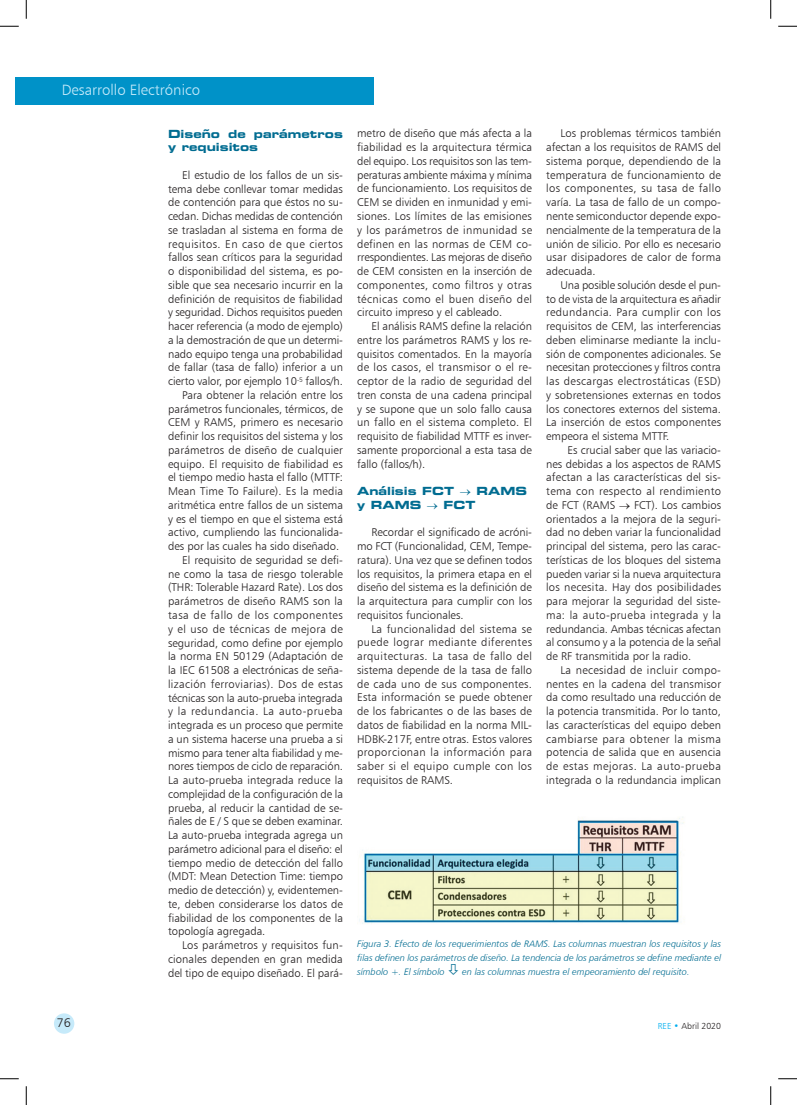
<style>
.page{position:relative;width:797px;height:1105px;background:#fff}
.page>*{position:absolute;margin:0;border:0;box-sizing:border-box;transform-origin:0 0}
.t1{font:15px "Humanist 777 BT Light B";color:#c6eafa}
.t2{font:12.5px "Humanist 777 BT Light B";color:#231f20}
.TEXTO_ARTICULO{font:11.25px/13.8px "Humanist 777 BT Light B";color:#231f20;text-align:justify}
.TITULO_APARTADO{font:11.25px/13.8px "Eurostile Bold Extended Two";color:#006c91}
.AUTOR_ARTICULO{font:9.38px/13.8px "Humanist 777 BT Light Italic B";color:#006c91;text-align:justify}
.t3{font:8.75px "Humanist 777 BT Light B";color:#231f20}
.s1{color:#00aeef}
</style>
<div class="page">
<div style="left:54px;top:1013px;width:20px;height:21px;background:#c6eafa;border-radius:50%"></div>
<div style="left:16px;top:77px;width:358px;height:28px;background:#0092c8"></div>
<img style="left:359px;top:817px;width:326px;height:107px">
<svg style="left:0;top:25px;width:19px;height:2px"></svg>
<svg style="left:778px;top:25px;width:19px;height:2px"></svg>
<svg style="left:0;top:1078px;width:19px;height:1px"></svg>
<svg style="left:778px;top:1078px;width:19px;height:1px"></svg>
<svg style="left:25px;top:0;width:2px;height:19px"></svg>
<svg style="left:25px;top:1086px;width:2px;height:19px"></svg>
<svg style="left:770px;top:0;width:1px;height:19px"></svg>
<svg style="left:770px;top:1086px;width:1px;height:19px"></svg>
<h1 class="t1" style="left:62px;top:81px;width:140px">Desarrollo Electrónico</h1>
<p class="TITULO_APARTADO" style="left:168px;top:127px;width:176px">Diseño de parámetros y requisitos</p>
<p class="TEXTO_ARTICULO" style="left:168px;top:168px;width:176px;text-indent:14px">El estudio de los fallos de un sis&shy;tema debe conllevar tomar medidas de contención para que éstos no su&shy;cedan. Dichas medidas de contención se trasladan al sistema en forma de requisitos. En caso de que ciertos fallos sean críticos para la seguridad o disponibilidad del sistema, es po&shy;sible que sea necesario incurrir en la definición de requisitos de fiabilidad y seguridad. Dichos requisitos pueden hacer referencia (a modo de ejemplo) a la demostración de que un determi&shy;nado equipo tenga una probabilidad de fallar (tasa de fallo) inferior a un cierto valor, por ejemplo 10<sup>-5</sup> fallos/h.</p>
<p class="TEXTO_ARTICULO" style="left:168px;top:388px;width:176px;text-indent:14px">Para obtener la relación entre los parámetros funcionales, térmicos, de CEM y RAMS, primero es necesario definir los requisitos del sistema y los parámetros de diseño de cualquier equipo. El requisito de fiabilidad es el tiempo medio hasta el fallo (MTTF:<br>Mean Time To Failure). Es la media aritmética entre fallos de un sistema y es el tiempo en que el sistema está activo, cumpliendo las funcionalida&shy;des por las cuales ha sido diseñado.</p>
<p class="TEXTO_ARTICULO" style="left:168px;top:553px;width:176px;text-indent:14px">El requisito de seguridad se defi&shy;ne como la tasa de riesgo tolerable (THR: Tolerable Hazard Rate). Los dos parámetros de diseño RAMS son la tasa de fallo de los componentes y el uso de técnicas de mejora de seguridad, como define por ejemplo la norma EN 50129 (Adaptación de la IEC 61508 a electrónicas de seña&shy;lización ferroviarias). Dos de estas técnicas son la auto-prueba integrada y la redundancia. La auto-prueba integrada es un proceso que permite a un sistema hacerse una prueba a si mismo para tener alta fiabilidad y me&shy;nores tiempos de ciclo de reparación.<br>La auto-prueba integrada reduce la complejidad de la configuración de la prueba, al reducir la cantidad de se&shy;ñales de E / S que se deben examinar.<br>La auto-prueba integrada agrega un parámetro adicional para el diseño: el tiempo medio de detección del fallo (MDT: Mean Detection Time: tiempo medio de detección) y, evidentemen&shy;te, deben considerarse los datos de fiabilidad de los componentes de la topología agregada.</p>
<p class="TEXTO_ARTICULO" style="left:168px;top:938px;width:176px;text-indent:14px">Los parámetros y requisitos fun&shy;cionales dependen en gran medida del tipo de equipo diseñado. El pará-</p>
<p class="TEXTO_ARTICULO" style="left:357px;top:127px;width:176px">metro de diseño que más afecta a la fiabilidad es la arquitectura térmica del equipo. Los requisitos son las tem&shy;peraturas ambiente máxima y mínima de funcionamiento. Los requisitos de CEM se dividen en inmunidad y emi&shy;siones. Los límites de las emisiones y los parámetros de inmunidad se definen en las normas de CEM co&shy;rrespondientes. Las mejoras de diseño de CEM consisten en la inserción de componentes, como filtros y otras técnicas como el buen diseño del circuito impreso y el cableado.</p>
<p class="TEXTO_ARTICULO" style="left:357px;top:319px;width:176px;text-indent:14px">El análisis RAMS define la relación entre los parámetros RAMS y los re&shy;quisitos comentados. En la mayoría de los casos, el transmisor o el re&shy;ceptor de la radio de seguridad del tren consta de una cadena principal y se supone que un solo fallo causa un fallo en el sistema completo. El requisito de fiabilidad MTTF es inver&shy;samente proporcional a esta tasa de fallo (fallos/h).</p>
<p class="TITULO_APARTADO" style="left:357px;top:484px;width:171px">Análisis FCT → RAMS y RAMS → FCT</p>
<p class="TEXTO_ARTICULO" style="left:357px;top:525px;width:176px;text-indent:14px">Recordar el significado de acróni&shy;mo FCT (Funcionalidad, CEM, Tempe&shy;ratura). Una vez que se definen todos los requisitos, la primera etapa en el diseño del sistema es la definición de la arquitectura para cumplir con los requisitos funcionales.</p>
<p class="TEXTO_ARTICULO" style="left:357px;top:622px;width:176px;text-indent:14px">La funcionalidad del sistema se puede lograr mediante diferentes arquitecturas. La tasa de fallo del sistema depende de la tasa de fallo de cada uno de sus componentes.<br>Esta información se puede obtener de los fabricantes o de las bases de datos de fiabilidad en la norma MIL-HDBK-217F, entre otras. Estos valores proporcionan la información para saber si el equipo cumple con los requisitos de RAMS.</p>
<p class="TEXTO_ARTICULO" style="left:546px;top:127px;width:176px;text-indent:14px">Los problemas térmicos también afectan a los requisitos de RAMS del sistema porque, dependiendo de la temperatura de funcionamiento de los componentes, su tasa de fallo varía. La tasa de fallo de un compo&shy;nente semiconductor depende expo&shy;nencialmente de la temperatura de la unión de silicio. Por ello es necesario usar disipadores de calor de forma adecuada.</p>
<p class="TEXTO_ARTICULO" style="left:546px;top:278px;width:176px;text-indent:14px">Una posible solución desde el pun&shy;to de vista de la arquitectura es añadir redundancia. Para cumplir con los requisitos de CEM, las interferencias deben eliminarse mediante la inclu&shy;sión de componentes adicionales. Se necesitan protecciones y filtros contra las descargas electrostáticas (ESD) y sobretensiones externas en todos los conectores externos del sistema.<br>La inserción de estos componentes empeora el sistema MTTF.</p>
<p class="TEXTO_ARTICULO" style="left:546px;top:443px;width:176px;text-indent:21px">Es crucial saber que las variacio&shy;nes debidas a los aspectos de RAMS afectan a las características del sis&shy;tema con respecto al rendimiento de FCT (RAMS → FCT). Los cambios orientados a la mejora de la seguri&shy;dad no deben variar la funcionalidad principal del sistema, pero las carac&shy;terísticas de los bloques del sistema pueden variar si la nueva arquitectura los necesita. Hay dos posibilidades para mejorar la seguridad del siste&shy;ma: la auto-prueba integrada y la redundancia. Ambas técnicas afectan al consumo y a la potencia de la señal de RF transmitida por la radio.</p>
<p class="TEXTO_ARTICULO" style="left:546px;top:663px;width:176px;text-indent:14px">La necesidad de incluir compo&shy;nentes en la cadena del transmisor da como resultado una reducción de la potencia transmitida. Por lo tanto, las características del equipo deben cambiarse para obtener la misma potencia de salida que en ausencia de estas mejoras. La auto-prueba integrada o la redundancia implican</p>
<p class="AUTOR_ARTICULO" style="left:357px;top:937px;width:365px">Figura 3. Efecto de los requerimientos de RAMS. Las columnas muestran los requisitos y las filas definen los parámetros de diseño. La tendencia de los parámetros se define mediante el símbolo +. El símbolo</p>
<p class="AUTOR_ARTICULO" style="left:462px;top:964px;width:229px">en las columnas muestra el empeoramiento del requisito.</p>
<p class="t2" style="left:57px;top:1015px;width:15px">76</p>
<p class="t3" style="left:658px;top:1020px;width:65px"><span class="s1">REE •</span> Abril 2020</p>
</div>
